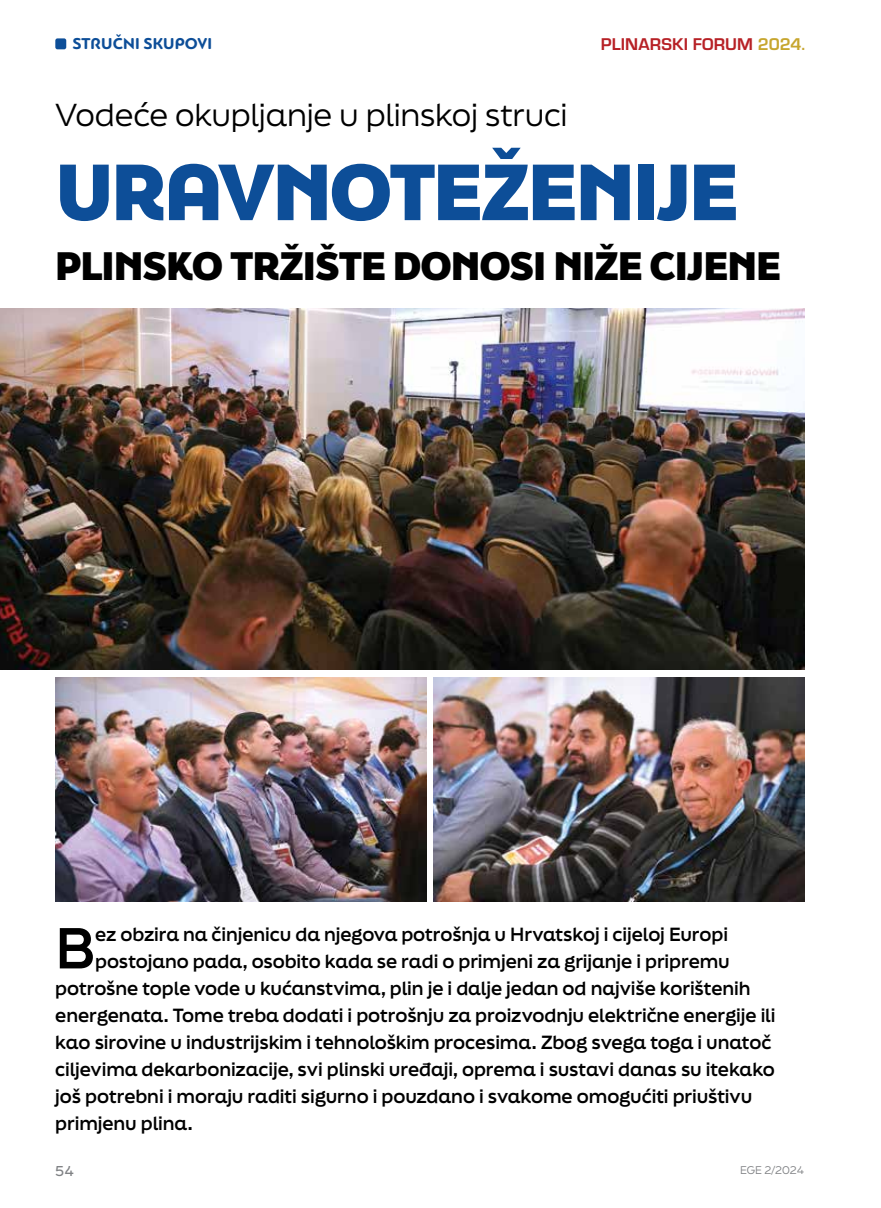
<style>
.page{position:relative;width:881px;height:1208px;background:#fff}
.page>*{position:absolute;margin:0;border:0;box-sizing:border-box;transform-origin:0 0}
.t1{font:800 75px "Final Six";letter-spacing:-.03em;color:#0d4e98}
.t2{font:700 54.45px "Final Six";color:#000}
.t3{font:800 37.5px "Final Six";letter-spacing:-.03em;color:#000}
.t4{font:30px "Final Six";letter-spacing:-.01em;color:#000}
.t5{font:700 18px "Final Six";letter-spacing:-.005em;color:#000}
.t6{font:700 17.7px "Eurostile TOT";letter-spacing:.01em;color:#b72126}
.t7{font:700 16.5px "PF Bague Round Pro";letter-spacing:.01em;color:#0d4e98}
.t8{font:500 13.5px "Final Six";color:#808285}
.t9{font:10.5px "Final Six";color:#808285}
.s1{color:#c7a62f}
</style>
<div class="page">
<div style="left:55px;top:38px;width:11px;height:11px;background:#0d4e98;border-radius:2px"></div>
<img style="left:55px;top:677px;width:371px;height:224px">
<img style="left:0;top:308px;width:804px;height:361px">
<img style="left:433px;top:677px;width:371px;height:224px">
<p class="t7" style="left:73px;top:34px;width:141px">STRUČNI SKUPOVI</p>
<p class="t6" style="left:600px;top:34px;width:206px">PLINARSKI FORUM <span class="s1">2024.</span></p>
<h3 class="t4" style="left:55px;top:93px;width:513px">Vodeće okupljanje u plinskoj struci</h3>
<h1 class="t1" style="left:55px;top:137px;width:684px">URAVNOTEŽENIJE</h1>
<h3 class="t3" style="left:55px;top:239px;width:727px">PLINSKO TRŽIŠTE DONOSI NIŽE CIJENE</h3>
<h2 class="t2" style="left:55px;top:908px;width:41px">B</h2>
<p class="t5" style="left:95px;top:921px;width:634px">ez obzira na činjenicu da njegova potrošnja u Hrvatskoj i cijeloj Europi</p>
<p class="t5" style="left:95px;top:948px;width:636px">postojano pada, osobito kada se radi o primjeni za grijanje i pripremu</p>
<p class="t5" style="left:55px;top:975px;width:696px">potrošne tople vode u kućanstvima, plin je i dalje jedan od najviše korištenih</p>
<p class="t5" style="left:55px;top:1002px;width:721px">energenata. Tome treba dodati i potrošnju za proizvodnju električne energije ili</p>
<p class="t5" style="left:55px;top:1029px;width:717px">kao sirovine u industrijskim i tehnološkim procesima. Zbog svega toga i unatoč</p>
<p class="t5" style="left:55px;top:1056px;width:720px">ciljevima dekarbonizacije, svi plinski uređaji, oprema i sustavi danas su itekako</p>
<p class="t5" style="left:55px;top:1083px;width:698px">još potrebni i moraju raditi sigurno i pouzdano i svakome omogućiti priuštivu</p>
<p class="t5" style="left:55px;top:1110px;width:139px">primjenu plina.</p>
<p class="t8" style="left:55px;top:1161px;width:20px">54</p>
<p class="t9" style="left:739px;top:1162px;width:66px">EGE 2/2024</p>
</div>
